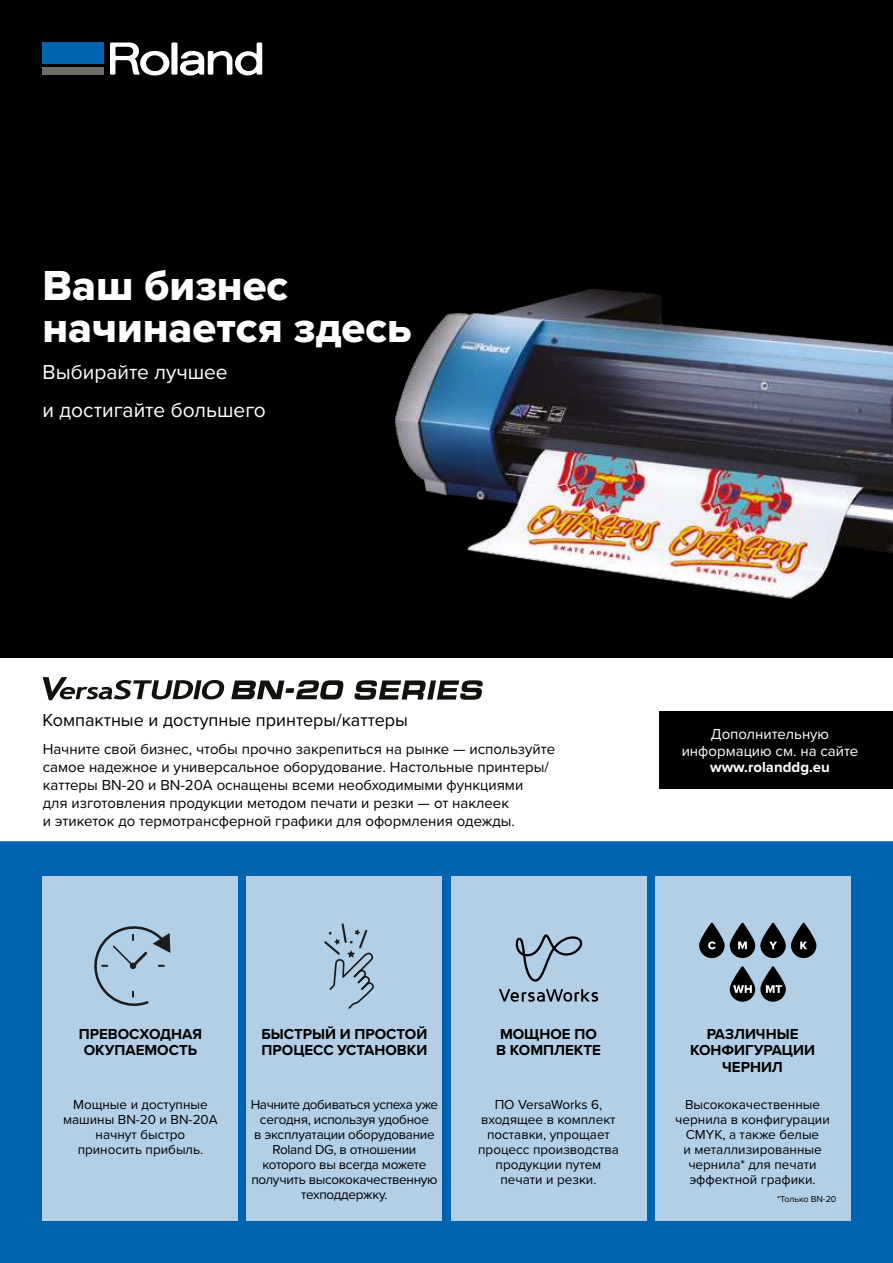
<style>
.page{position:relative;width:893px;height:1263px;background:#fff}
.page>*{position:absolute;margin:0;border:0;box-sizing:border-box;transform-origin:0 0}
.t1{font:43.5px/42px "Proxima Nova Extrabld";color:#fff}
.t2{font:21px/37.5px "Proxima Nova";color:#fff}
.t3{font:18px "Proxima Nova";color:#000}
.t4{font:15px/18px "Proxima Nova";color:#000}
.t5{font:700 15px/16.5px "Proxima Nova";color:#000;text-align:center}
.t6{font:15px/16.5px "Proxima Nova";color:#fff;text-align:center}
.t7{font:700 15px "Proxima Nova";color:#fff}
.t8{font:13.5px/15px "Proxima Nova";color:#000;text-align:center}
.t9{font:13.5px/15px "Proxima Nova";letter-spacing:-.02em;color:#000;text-align:center}
.t10{font:9px "Proxima Nova";color:#000}
</style>
<div class="page">
<div style="left:0;top:0;width:893px;height:657px;background:#000"></div>
<img style="left:395px;top:289px;width:498px;height:309px">
<div style="left:171px;top:43px;width:7px;height:32px;background:#fff"></div>
<svg style="left:180px;top:43px;width:82px;height:33px"></svg>
<svg style="left:110px;top:43px;width:59px;height:32px"></svg>
<div style="left:43px;top:67px;width:61px;height:8px;background:#6b6d67"></div>
<div style="left:43px;top:43px;width:61px;height:21px;background:#0063af"></div>
<div style="left:0;top:841px;width:893px;height:422px;background:#0063af"></div>
<div style="left:660px;top:711px;width:233px;height:77px;background:#000"></div>
<div style="left:43px;top:876px;width:195px;height:344px;background:#b2cfe6"></div>
<div style="left:247px;top:876px;width:195px;height:344px;background:#b2cfe6"></div>
<div style="left:451px;top:876px;width:195px;height:344px;background:#b2cfe6"></div>
<div style="left:655px;top:876px;width:195px;height:344px;background:#b2cfe6"></div>
<svg style="left:231px;top:680px;width:113px;height:19px"></svg>
<svg style="left:43px;top:677px;width:181px;height:23px"></svg>
<svg style="left:354px;top:680px;width:129px;height:20px"></svg>
<svg style="left:94px;top:926px;width:76px;height:80px"></svg>
<svg style="left:324px;top:923px;width:50px;height:86px"></svg>
<svg style="left:499px;top:989px;width:99px;height:13px"></svg>
<svg style="left:515px;top:934px;width:68px;height:48px"></svg>
<svg style="left:699px;top:922px;width:117px;height:36px"></svg>
<svg style="left:730px;top:966px;width:56px;height:36px"></svg>
<h1 class="t1" style="left:43px;top:265px;width:371px">Ваш бизнес начинается здесь</h1>
<h2 class="t2" style="left:43px;top:354px;width:225px">Выбирайте лучшее<br>и достигайте большего</h2>
<p class="t3" style="left:43px;top:711px;width:367px">Компактные и доступные принтеры/каттеры</p>
<p class="t4" style="left:43px;top:740px;width:514px">Начните свой бизнес, чтобы прочно закрепиться на рынке — используйте самое надежное и универсальное оборудование. Настольные принтеры/ каттеры BN-20 и BN-20A оснащены всеми необходимыми функциями<br>для изготовления продукции методом печати и резки — от наклеек<br>и этикеток до термотрансферной графики для оформления одежды.</p>
<p class="t6" style="left:682px;top:726px;width:178px">Дополнительную информацию см. на сайте</p>
<p class="t7" style="left:710px;top:759px;width:121px">www.rolanddg.eu</p>
<p class="t5" style="left:79px;top:1026px;width:125px">ПРЕВОСХОДНАЯ<br>ОКУПАЕМОСТЬ</p>
<p class="t8" style="left:63px;top:1097px;width:156px">Мощные и доступные машины BN-20 и BN-20A начнут быстро приносить прибыль.</p>
<p class="t5" style="left:262px;top:1026px;width:167px;text-align:left">БЫСТРЫЙ И ПРОСТОЙ<br>ПРОЦЕСС УСТАНОВКИ</p>
<p class="t9" style="left:251px;top:1097px;width:189px">Начните добиваться успеха уже сегодня, используя удобное<br>в эксплуатации оборудование<br>Roland DG, в отношении которого вы всегда можете получить высоко качественную техподдержку.</p>
<p class="t5" style="left:496px;top:1026px;width:106px;text-align:left">МОЩНОЕ ПО<br>В КОМПЛЕКТЕ</p>
<p class="t8" style="left:478px;top:1097px;width:142px">ПО VersaWorks 6, входящее в комплект поставки, упрощает процесс производства продукции путем печати и резки.</p>
<p class="t5" style="left:690px;top:1026px;width:126px">РАЗЛИЧНЫЕ<br>КОНФИГУРАЦИИ<br>ЧЕРНИЛ</p>
<p class="t8" style="left:675px;top:1097px;width:156px">Высококачественные чернила в конфигурации<br>CMYK, а также белые<br>и металлизированные чернила* для печати эффектной графики.</p>
<p class="t10" style="left:777px;top:1194px;width:61px">*Только BN-20</p>
</div>
